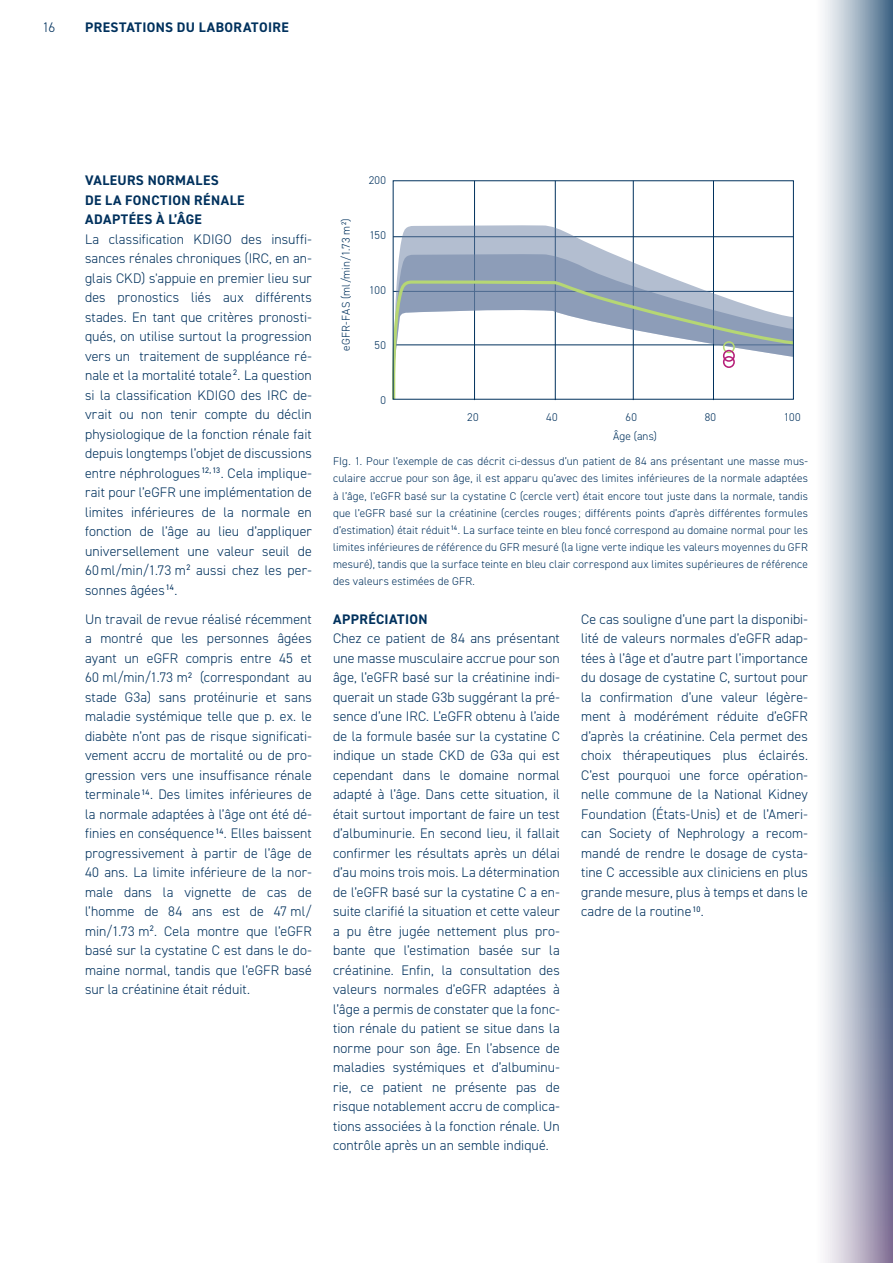
<style>
.page{position:relative;width:893px;height:1263px;background:#fff}
.page>*{position:absolute;margin:0;border:0;box-sizing:border-box;transform-origin:0 0}
.t1{font:300 13.8px/19.5px "DIN2014";letter-spacing:.005em;color:#00315d;text-align:justify}
.t2{font:700 13.8px/19.5px "DIN2014";letter-spacing:.03em;color:#00315d}
.t3{font:300 11.25px/17.1px "DIN2014";letter-spacing:.02em;color:#00315d;text-align:justify}
</style>
<div class="page">
<svg style="left:787px;top:0;width:106px;height:1263px"></svg>
<hr style="left:474px;top:181px;width:1px;height:219px;background:#00315d">
<hr style="left:555px;top:181px;width:1px;height:219px;background:#00315d">
<hr style="left:633px;top:181px;width:1px;height:219px;background:#00315d">
<hr style="left:713px;top:181px;width:1px;height:219px;background:#00315d">
<svg style="left:395px;top:225px;width:397px;height:29px"></svg>
<svg style="left:397px;top:254px;width:395px;height:25px"></svg>
<svg style="left:392px;top:279px;width:405px;height:123px"></svg>
<div style="left:723px;top:341px;width:12px;height:12px;border:2px solid #b6d774;border-radius:50%"></div>
<div style="left:723px;top:350px;width:12px;height:12px;border:2px solid #b62079;border-radius:50%"></div>
<div style="left:723px;top:356px;width:12px;height:12px;border:2px solid #b62079;border-radius:50%"></div>
<p class="t1" style="left:43px;top:18px;width:14px">16</p>
<p class="t2" style="left:85px;top:17px;width:205px">PRESTATIONS DU LABORATOIRE</p>
<p class="t2" style="left:85px;top:170px;width:161px">VALEURS NORMALES<br>DE LA FONCTION RÉNALE<br>ADAPTÉES À L’ÂGE</p>
<p class="t1" style="left:85px;top:229px;width:228px">La classification KDIGO des insuffi&shy;sances rénales chroniques (IRC, en an&shy;glais CKD) s'appuie en premier lieu sur des pronostics liés aux différents stades. En tant que critères pronosti&shy;qués, on utilise surtout la progression vers un traitement de suppléance ré&shy;nale et la mortalité totale <sup>2</sup>. La question si la classification KDIGO des IRC de&shy;vrait ou non tenir compte du déclin physiologique de la fonction rénale fait depuis longtemps l’objet de discussions entre néphrologues <sup>12,</sup> <sup>13</sup>. Cela implique&shy;rait pour l’eGFR une implémentation de limites inférieures de la normale en fonction de l’âge au lieu d’appliquer universellement une valeur seuil de 60ml/min/1.73 m<sup>2</sup> aussi chez les per&shy;sonnes âgées <sup>14</sup>.</p>
<p class="t1" style="left:85px;top:609px;width:228px">Un travail de revue réalisé récemment a montré que les personnes âgées ayant un eGFR compris entre 45 et 60 ml/min/1.73 m<sup>2</sup> (correspondant au stade G3a) sans protéinurie et sans maladie systémique telle que p. ex. le diabète n’ont pas de risque significati&shy;vement accru de mortalité ou de pro&shy;gression vers une insuffisance rénale terminale <sup>14</sup>. Des limites inférieures de la normale adaptées à l’âge ont été dé&shy;finies en conséquence <sup>14</sup>. Elles baissent progressivement à partir de l’âge de 40 ans. La limite inférieure de la nor&shy;male dans la vignette de cas de l’homme de 84 ans est de 47 ml/ min/1.73 m<sup>2</sup>. Cela montre que l’eGFR basé sur la cystatine C est dans le do&shy;maine normal, tandis que l’eGFR basé sur la créatinine était réduit.</p>
<p class="t2" style="left:333px;top:609px;width:96px">APPRÉCIATION</p>
<p class="t3" style="left:369px;top:172px;width:19px">200</p>
<p class="t3" style="left:337px;top:351px;width:134px;rotate:-90deg">eGFR-FAS (ml/min/1.73 m<sup>2</sup>)</p>
<p class="t3" style="left:369px;top:227px;width:18px">150</p>
<p class="t3" style="left:369px;top:282px;width:18px">100</p>
<p class="t3" style="left:375px;top:337px;width:13px">50</p>
<p class="t3" style="left:380px;top:392px;width:7px">0</p>
<p class="t3" style="left:467px;top:408px;width:13px">20</p>
<p class="t3" style="left:546px;top:408px;width:13px">40</p>
<p class="t3" style="left:626px;top:408px;width:13px">60</p>
<p class="t3" style="left:705px;top:408px;width:13px">80</p>
<p class="t3" style="left:784px;top:408px;width:18px">100</p>
<p class="t3" style="left:613px;top:427px;width:45px">Âge (ans)</p>
<p class="t3" style="left:333px;top:453px;width:476px">FIg. 1. Pour l’exemple de cas décrit ci-dessus d’un patient de 84 ans présentant une masse mus&shy;culaire accrue pour son âge, il est apparu qu’avec des limites inférieures de la normale adaptées à l’âge, l’eGFR basé sur la cystatine C (cercle vert) était encore tout juste dans la normale, tandis que l’eGFR basé sur la créatinine (cercles rouges ; différents points d’après différentes formules d’estimation) était réduit <sup>14</sup>. La surface teinte en bleu foncé correspond au domaine normal pour les limites inférieures de référence du GFR mesuré (la ligne verte indique les valeurs moyennes du GFR mesuré), tandis que la surface teinte en bleu clair correspond aux limites supérieures de référence des valeurs estimées de GFR.</p>
<p class="t1" style="left:581px;top:609px;width:228px">Ce cas souligne d’une part la disponibi&shy;lité de valeurs normales d’eGFR adap&shy;tées à l’âge et d’autre part l’importance du dosage de cystatine C, surtout pour la confirmation d’une valeur légère&shy;ment à modérément réduite d’eGFR d’après la créatinine. Cela permet des choix thérapeutiques plus éclairés.<br>C’est pourquoi une force opération&shy;nelle commune de la National Kidney Foundation (États-Unis) et de l’Ameri&shy;can Society of Nephrology a recom&shy;mandé de rendre le dosage de cysta&shy;tine C accessible aux cliniciens en plus grande mesure, plus à temps et dans le cadre de la routine <sup>10</sup>.</p>
<p class="t1" style="left:333px;top:629px;width:228px">Chez ce patient de 84 ans présentant une masse musculaire accrue pour son âge, l’eGFR basé sur la créatinine indi&shy;querait un stade G3b suggérant la pré&shy;sence d’une IRC. L’eGFR obtenu à l’aide de la formule basée sur la cystatine C indique un stade CKD de G3a qui est cependant dans le domaine normal adapté à l’âge. Dans cette situation, il était surtout important de faire un test d’albuminurie. En second lieu, il fallait confirmer les résultats après un délai d’au moins trois mois. La détermination de l’eGFR basé sur la cystatine C a en&shy;suite clarifié la situation et cette valeur a pu être jugée nettement plus pro&shy;bante que l’estimation basée sur la créatinine. Enfin, la consultation des valeurs normales d’eGFR adaptées à l’âge a permis de constater que la fonc&shy;tion rénale du patient se situe dans la norme pour son âge. En l’absence de maladies systémiques et d’albuminu&shy;rie, ce patient ne présente pas de risque notablement accru de complica&shy;tions associées à la fonction rénale. Un contrôle après un an semble indiqué.</p>
</div>
